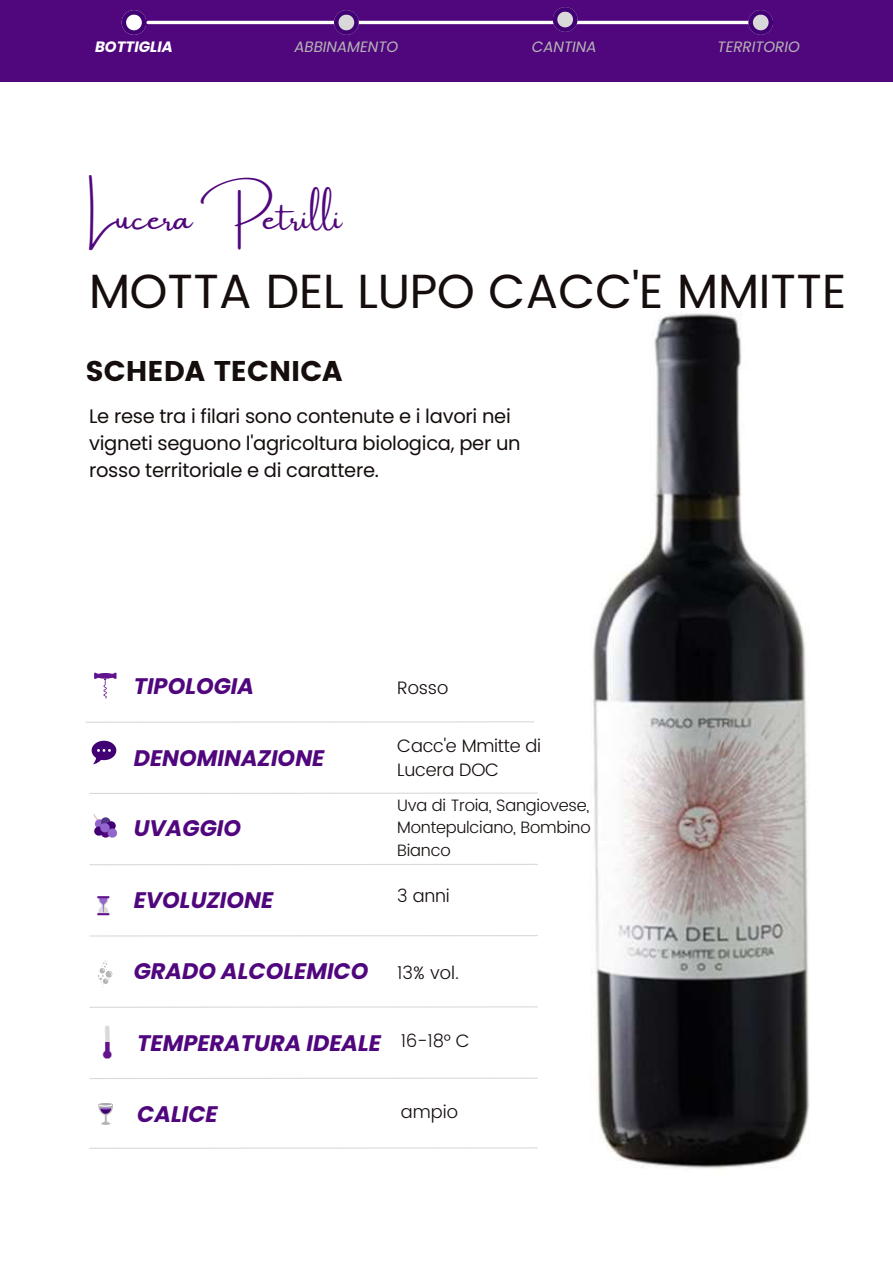
<style>
.page{position:relative;width:893px;height:1264px;background:#fff}
.page>*{position:absolute;margin:0;border:0;box-sizing:border-box;transform-origin:0 0}
.t1{font:48px "Poppins";letter-spacing:-.005em;color:#150e0d}
.t2{font:34.35px "Amsterdam One";color:#50077d}
.t3{font:28.5px "Poppins";color:#150e0d}
.t4{font:italic 700 22.5px "Poppins";color:#50077d}
.t5{font:19.5px/27px "Poppins";letter-spacing:-.015em;color:#150e0d}
.t6{font:300 18px/24.8px "Poppins";letter-spacing:-.015em;color:#150e0d}
.t7{font:300 16.5px/22.5px "Poppins";letter-spacing:-.015em;color:#150e0d;text-align:justify}
.t8{font:italic 15px "Poppins";color:#b5b5b5}
.t9{font:italic 700 15px "Poppins";color:#fff}
</style>
<div class="page">
<div style="left:0;top:0;width:892px;height:82px;background:#50077d"></div>
<svg style="left:122px;top:10px;width:24px;height:25px"></svg>
<hr style="left:148px;top:21px;width:610px;height:3px;background:#fff">
<svg style="left:334px;top:10px;width:25px;height:25px"></svg>
<svg style="left:748px;top:10px;width:25px;height:25px"></svg>
<svg style="left:552px;top:7px;width:25px;height:25px"></svg>
<svg style="left:97px;top:896px;width:12px;height:19px"></svg>
<svg style="left:93px;top:814px;width:24px;height:23px"></svg>
<svg style="left:98px;top:1103px;width:15px;height:21px"></svg>
<svg style="left:98px;top:960px;width:14px;height:25px"></svg>
<img style="left:422px;top:313px;width:388px;height:856px">
<hr style="left:90px;top:792px;width:447px;height:2px;background:#d9d9d9">
<hr style="left:90px;top:863px;width:447px;height:2px;background:#d9d9d9">
<hr style="left:90px;top:935px;width:447px;height:1px;background:#d9d9d9">
<hr style="left:90px;top:1077px;width:447px;height:2px;background:#d9d9d9">
<hr style="left:90px;top:1147px;width:447px;height:1px;background:#d9d9d9">
<hr style="left:90px;top:1006px;width:447px;height:1px;background:#d9d9d9">
<svg style="left:103px;top:1025px;width:9px;height:33px"></svg>
<svg style="left:92px;top:740px;width:24px;height:24px"></svg>
<hr style="left:86px;top:721px;width:447px;height:1px;background:#d9d9d9">
<svg style="left:94px;top:672px;width:22px;height:26px"></svg>
<p class="t9" style="left:95px;top:37px;width:79px">BOTTIGLIA</p>
<p class="t8" style="left:294px;top:37px;width:105px">ABBINAMENTO</p>
<p class="t8" style="left:532px;top:37px;width:66px">CANTINA</p>
<p class="t8" style="left:717px;top:37px;width:84px">TERRITORIO</p>
<h2 class="t2" style="left:89px;top:199px;width:254px">Lucera Petrilli</h2>
<h1 class="t1" style="left:89px;top:263px;width:758px">MOTTA DEL LUPO CACC'E MMITTE</h1>
<h3 class="t3" style="left:85px;top:355px;width:258px">SCHEDA TECNICA</h3>
<p class="t5" style="left:89px;top:402px;width:433px">Le rese tra i filari sono contenute e i lavori nei vigneti seguono l'agricoltura biologica, per un rosso territoriale e di carattere.</p>
<p class="t4" style="left:134px;top:670px;width:122px">TIPOLOGIA</p>
<p class="t4" style="left:134px;top:742px;width:192px">DENOMINAZIONE</p>
<p class="t4" style="left:134px;top:812px;width:109px">UVAGGIO</p>
<p class="t4" style="left:134px;top:884px;width:141px">EVOLUZIONE</p>
<p class="t6" style="left:397px;top:675px;width:52px">Rosso</p>
<p class="t6" style="left:397px;top:733px;width:145px">Cacc'e Mmitte di<br>Lucera DOC</p>
<p class="t7" style="left:397px;top:794px;width:195px">Uva di Troia, Sangiovese, Montepulciano, Bombino Bianco</p>
<p class="t6" style="left:397px;top:883px;width:54px">3 anni</p>
<p class="t4" style="left:134px;top:955px;width:236px">GRADO ALCOLEMICO</p>
<p class="t6" style="left:397px;top:960px;width:63px">13% vol.</p>
<p class="t4" style="left:137px;top:1026px;width:334px">TEMPERATURA IDEALE <sup>16-18°</sup> <sup>C</sup></p>
<p class="t4" style="left:137px;top:1098px;width:82px">CALICE</p>
<p class="t6" style="left:401px;top:1099px;width:59px">ampio</p>
</div>
